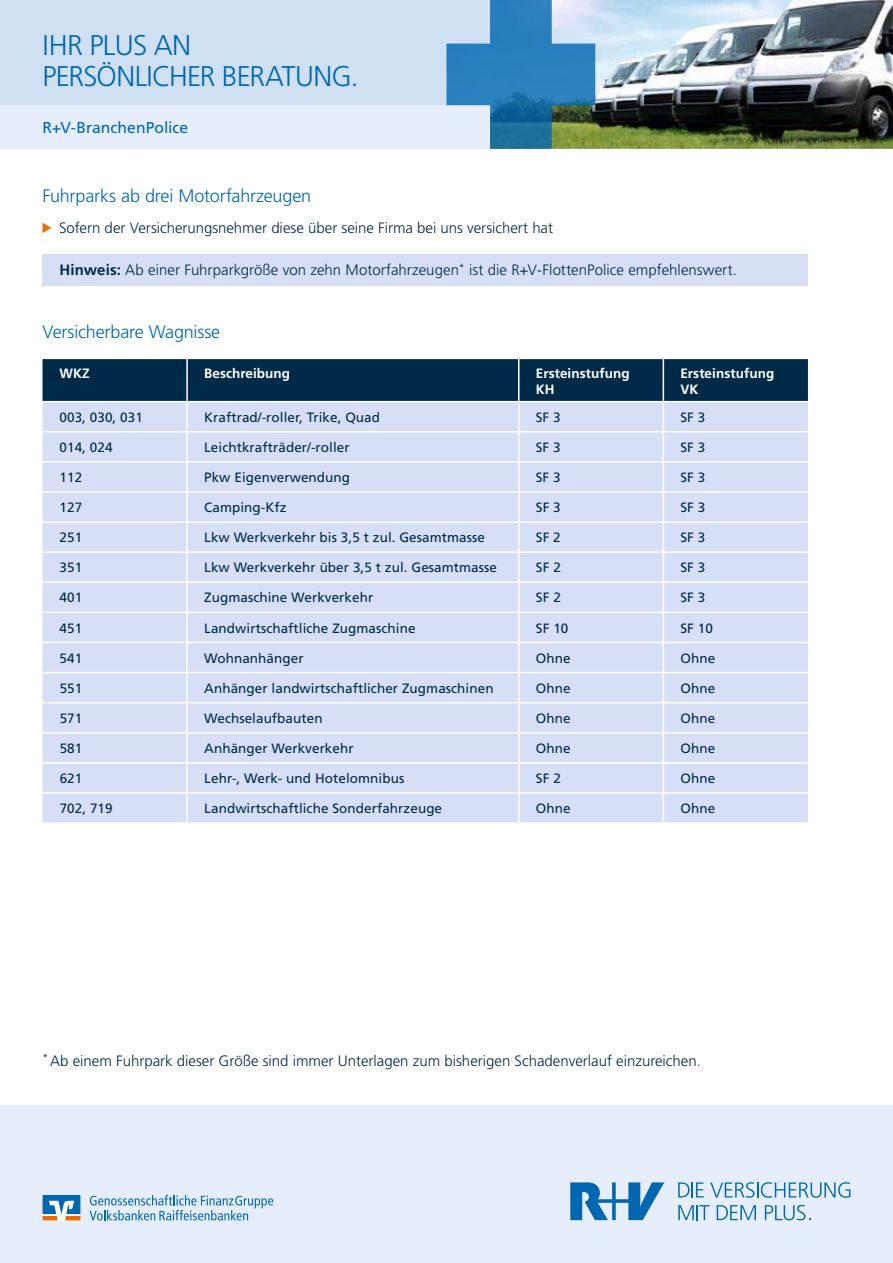
<style>
.page{position:relative;width:893px;height:1263px;background:#fff}
.page>*{position:absolute;margin:0;border:0;box-sizing:border-box;transform-origin:0 0}
.t1{font:300 28.5px/31.5px "Frutiger LT Std";letter-spacing:-.025em;color:#0067b0}
.t2{font:300 18px "Frutiger";letter-spacing:-.01em;color:#0067b0}
.t3{font:15.75px "Frutiger LT Std";color:#0067b0}
.t4{font:300 15px "Frutiger LT";color:#002a47}
.t5{font:13.5px "Frutiger LT";letter-spacing:.005em;color:#002a47}
.t6{font:700 13.5px/16.2px "Frutiger LT";letter-spacing:.005em;color:#fff}
.s1{font-weight:700}
</style>
<div class="page">
<div style="left:43px;top:254px;width:765px;height:32px;background:#d7dff7"></div>
<div style="left:0;top:1106px;width:893px;height:157px;background:#e7eefb"></div>
<div style="left:0;top:0;width:893px;height:149px;background:#e7eefb"></div>
<div style="left:0;top:0;width:893px;height:105px;background:#d0e0f3"></div>
<img style="left:595px;top:0;width:298px;height:149px">
<svg style="left:446px;top:0;width:149px;height:149px"></svg>
<svg style="left:43px;top:223px;width:8px;height:10px"></svg>
<svg style="left:43px;top:359px;width:765px;height:463px;background:#c5d0e7"></svg>
<svg style="left:90px;top:1195px;width:183px;height:25px"></svg>
<svg style="left:43px;top:1195px;width:37px;height:25px"></svg>
<svg style="left:678px;top:1182px;width:26px;height:15px"></svg>
<svg style="left:710px;top:1182px;width:140px;height:16px"></svg>
<svg style="left:678px;top:1205px;width:32px;height:15px"></svg>
<svg style="left:717px;top:1205px;width:39px;height:15px"></svg>
<svg style="left:570px;top:1182px;width:94px;height:38px"></svg>
<svg style="left:765px;top:1205px;width:45px;height:15px"></svg>
<h1 class="t1" style="left:43px;top:29px;width:318px">IHR PLUS AN<br>PERSÖNLICHER BERATUNG.</h1>
<p class="t3" style="left:43px;top:118px;width:147px">R+V-BranchenPolice</p>
<h2 class="t2" style="left:43px;top:185px;width:270px">Fuhrparks ab drei Motorfahrzeugen</h2>
<p class="t4" style="left:59px;top:219px;width:495px">Sofern der Versicherungsnehmer diese über seine Firma bei uns versichert hat</p>
<p class="t4" style="left:60px;top:261px;width:679px"><span class="s1">Hinweis:</span> Ab einer Fuhrparkgröße von zehn Motorfahrzeugen<sup>*</sup> ist die R+V-FlottenPolice empfehlenswert.</p>
<h2 class="t2" style="left:43px;top:322px;width:179px">Versicherbare Wagnisse</h2>
<p class="t6" style="left:60px;top:365px;width:32px">WKZ</p>
<p class="t6" style="left:204px;top:365px;width:87px">Beschreibung</p>
<p class="t6" style="left:536px;top:365px;width:95px">Ersteinstufung<br>KH</p>
<p class="t6" style="left:680px;top:365px;width:95px">Ersteinstufung<br>VK</p>
<p class="t5" style="left:60px;top:409px;width:85px">003, 030, 031</p>
<p class="t5" style="left:204px;top:409px;width:177px">Kraftrad/-roller, Trike, Quad</p>
<p class="t5" style="left:536px;top:409px;width:26px">SF 3</p>
<p class="t5" style="left:680px;top:409px;width:26px">SF 3</p>
<p class="t5" style="left:60px;top:439px;width:55px">014, 024</p>
<p class="t5" style="left:204px;top:439px;width:147px">Leichtkrafträder/-roller</p>
<p class="t5" style="left:536px;top:439px;width:26px">SF 3</p>
<p class="t5" style="left:680px;top:439px;width:26px">SF 3</p>
<p class="t5" style="left:60px;top:469px;width:24px">112</p>
<p class="t5" style="left:204px;top:469px;width:147px">Pkw Eigenverwendung</p>
<p class="t5" style="left:536px;top:469px;width:26px">SF 3</p>
<p class="t5" style="left:680px;top:469px;width:26px">SF 3</p>
<p class="t5" style="left:60px;top:499px;width:24px">127</p>
<p class="t5" style="left:204px;top:499px;width:84px">Camping-Kfz</p>
<p class="t5" style="left:536px;top:499px;width:26px">SF 3</p>
<p class="t5" style="left:680px;top:499px;width:26px">SF 3</p>
<p class="t5" style="left:60px;top:530px;width:24px">251</p>
<p class="t5" style="left:204px;top:530px;width:282px">Lkw Werkverkehr bis 3,5 t zul. Gesamtmasse</p>
<p class="t5" style="left:536px;top:530px;width:26px">SF 2</p>
<p class="t5" style="left:680px;top:530px;width:26px">SF 3</p>
<p class="t5" style="left:60px;top:560px;width:24px">351</p>
<p class="t5" style="left:204px;top:560px;width:294px">Lkw Werkverkehr über 3,5 t zul. Gesamtmasse</p>
<p class="t5" style="left:536px;top:560px;width:26px">SF 2</p>
<p class="t5" style="left:680px;top:560px;width:26px">SF 3</p>
<p class="t5" style="left:60px;top:590px;width:24px">401</p>
<p class="t5" style="left:204px;top:590px;width:171px">Zugmaschine Werkverkehr</p>
<p class="t5" style="left:536px;top:590px;width:26px">SF 2</p>
<p class="t5" style="left:680px;top:590px;width:26px">SF 3</p>
<p class="t5" style="left:60px;top:620px;width:24px">451</p>
<p class="t5" style="left:204px;top:620px;width:213px">Landwirtschaftliche Zugmaschine</p>
<p class="t5" style="left:536px;top:620px;width:34px">SF 10</p>
<p class="t5" style="left:680px;top:620px;width:34px">SF 10</p>
<p class="t5" style="left:60px;top:650px;width:24px">541</p>
<p class="t5" style="left:204px;top:650px;width:101px">Wohnanhänger</p>
<p class="t5" style="left:536px;top:650px;width:36px">Ohne</p>
<p class="t5" style="left:680px;top:650px;width:36px">Ohne</p>
<p class="t5" style="left:60px;top:680px;width:24px">551</p>
<p class="t5" style="left:204px;top:680px;width:291px">Anhänger landwirtschaftlicher Zugmaschinen</p>
<p class="t5" style="left:536px;top:680px;width:36px">Ohne</p>
<p class="t5" style="left:680px;top:680px;width:36px">Ohne</p>
<p class="t5" style="left:60px;top:710px;width:24px">571</p>
<p class="t5" style="left:204px;top:710px;width:120px">Wechselaufbauten</p>
<p class="t5" style="left:536px;top:710px;width:36px">Ohne</p>
<p class="t5" style="left:680px;top:710px;width:36px">Ohne</p>
<p class="t5" style="left:60px;top:740px;width:24px">581</p>
<p class="t5" style="left:204px;top:740px;width:151px">Anhänger Werkverkehr</p>
<p class="t5" style="left:536px;top:740px;width:36px">Ohne</p>
<p class="t5" style="left:680px;top:740px;width:36px">Ohne</p>
<p class="t5" style="left:60px;top:770px;width:24px">621</p>
<p class="t5" style="left:204px;top:770px;width:202px">Lehr-, Werk- und Hotelomnibus</p>
<p class="t5" style="left:536px;top:770px;width:26px">SF 2</p>
<p class="t5" style="left:681px;top:770px;width:36px">Ohne</p>
<p class="t5" style="left:60px;top:800px;width:55px">702, 719</p>
<p class="t5" style="left:204px;top:800px;width:239px">Landwirtschaftliche Sonderfahrzeuge</p>
<p class="t5" style="left:536px;top:800px;width:36px">Ohne</p>
<p class="t5" style="left:681px;top:800px;width:36px">Ohne</p>
<p class="t4" style="left:43px;top:1052px;width:660px"><sup>*</sup> Ab einem Fuhrpark dieser Größe sind immer Unterlagen zum bisherigen Schadenverlauf einzureichen.</p>
</div>
